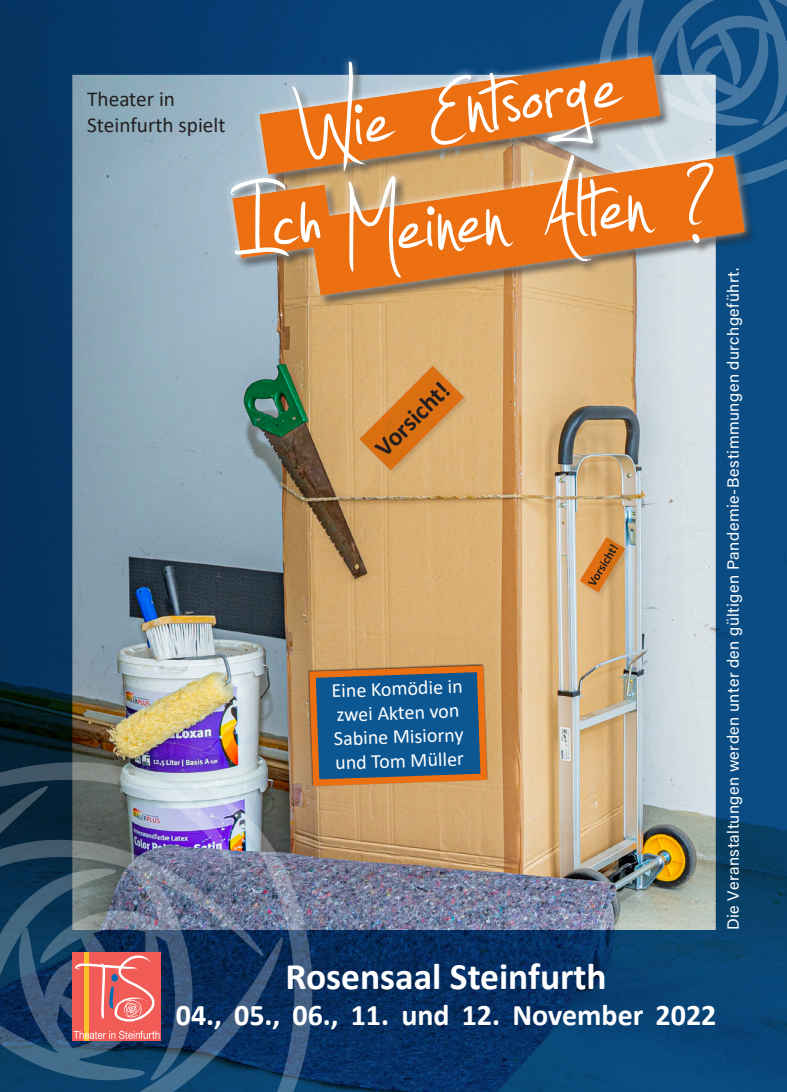
<style>
.page{position:relative;width:787px;height:1092px;background:#fff}
.page>*{position:absolute;margin:0;border:0;box-sizing:border-box;transform-origin:0 0}
.t1{font:187.5px "Jellyka Estrya's Handwriting";color:#fff}
.t2{font:700 37.5px "Calibri";color:#fff}
.t3{font:700 30px "Calibri";color:#fff}
.t4{font:700 25.5px "Calibri";color:#231f20}
.t5{font:21.25px/25.5px "Calibri";color:#231f20}
.t6{font:20px/24px "Calibri";color:#fff}
.t7{font:16.25px "Acumin Variable Concept";letter-spacing:.025em;color:#fff}
</style>
<div class="page">
<img style="left:0;top:0;width:787px;height:1091px">
<svg style="left:598px;top:0;width:189px;height:191px;background:#215b8c"></svg>
<div style="left:229px;top:54px;width:527px;height:253px;background:#231f20;opacity:.75"></div>
<div style="left:223px;top:48px;width:529px;height:255px;background:#fff;opacity:.75"></div>
<svg style="left:309px;top:155px;width:436px;height:141px;background:#d68442"></svg>
<svg style="left:259px;top:56px;width:401px;height:118px;background:#bc8256"></svg>
<img style="left:0;top:661px;width:490px;height:430px">
<div style="left:359px;top:365px;width:110px;height:110px;background:#dab278"></div>
<svg style="left:359px;top:366px;width:105px;height:104px"></svg>
<div style="left:578px;top:536px;width:53px;height:62px;background:#231f20;opacity:.13"></div>
<svg style="left:579px;top:537px;width:46px;height:55px;background:#cd8e4c"></svg>
<svg style="left:228px;top:176px;width:106px;height:85px;background:#d58140"></svg>
<h3 class="t5" style="left:87px;top:86px;width:140px">Theater in<br>Steinfurth spielt</h3>
<h1 class="t1" style="left:287px;top:49px;width:325px;rotate:-8deg">Wie Entsorge</h1>
<h1 class="t1" style="left:335px;top:150px;width:368px;rotate:-5deg">Meinen Alten ?</h1>
<p class="t7" style="left:722px;top:930px;width:664px;rotate:-90deg">Die Veranstaltungen werden unter den gültigen Pandemie-Bestimmungen durchgeführt.</p>
<h3 class="t4" style="left:366px;top:439px;width:95px;rotate:-45deg">Vorsicht!</h3>
<p class="t6" style="left:331px;top:678px;width:133px;rotate:-2deg">Eine Komödie in zwei Akten von<br>Sabine Misiorny und Tom Müller</p>
<h2 class="t2" style="left:285px;top:950px;width:322px">Rosensaal Steinfurth</h2>
<h3 class="t3" style="left:176px;top:993px;width:542px">04., 05., 06., 11. und 12. November 2022</h3>
</div>
